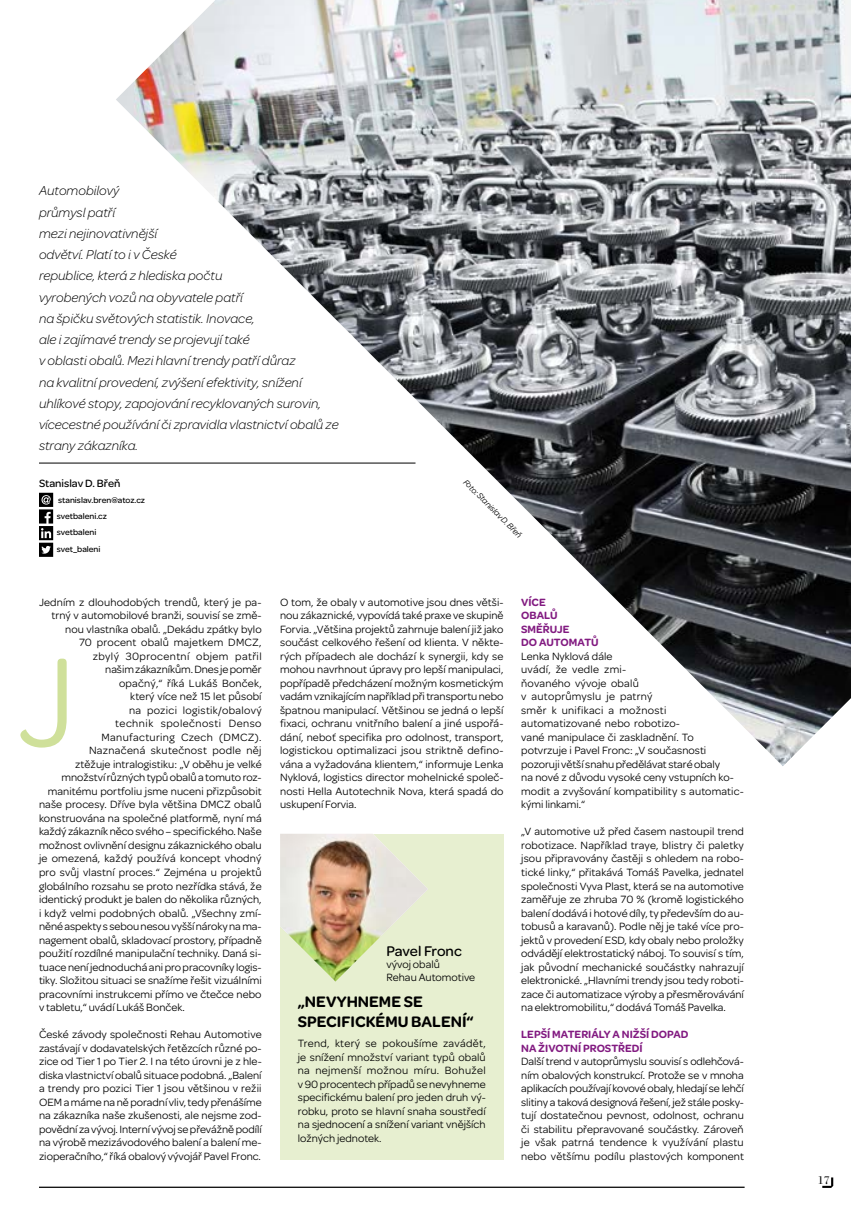
<style>
.page{position:relative;width:851px;height:1205px;background:#fff}
.page>*{position:absolute;margin:0;border:0;box-sizing:border-box;transform-origin:0 0}
.t1{font:134.12px "Omnes";color:#cfe09a}
.t2{font:600 16.25px/19.5px "Omnes";color:#000}
.t3{font:500 15px "Omnes";letter-spacing:-.005em;color:#000}
.t4{font:italic 300 13.75px/21.2px "Omnes";color:#000}
.t5{font:11.75px "Bodoni CE";color:#000}
.t6{font:11.25px/13.5px "Omnes";letter-spacing:.005em;color:#000;text-align:justify}
.t7{font:600 11.25px/13.5px "Omnes";color:#821b81}
.t8{font:11.25px "Omnes";letter-spacing:.03em;color:#000}
.t9{font:11.25px "Omnes";letter-spacing:.035em;color:#000}
.t10{font:11.25px "Omnes";letter-spacing:.025em;color:#000}
.t11{font:11.25px "Omnes";letter-spacing:.04em;color:#000}
.t12{font:500 11.25px "Omnes";color:#000}
.t13{font:500 8.75px/16.2px "Omnes";color:#000}
.t14{font:italic 8.75px "Omnes";color:#000}
</style>
<div class="page">
<hr style="left:39px;top:1186px;width:705px;height:2px;background:#000">
<svg style="left:822px;top:1177px;width:11px;height:11px"></svg>
<hr style="left:39px;top:463px;width:376px;height:1px;background:#000">
<svg style="left:39px;top:493px;width:14px;height:64px"></svg>
<div style="left:280px;top:834px;width:223px;height:325px;background:#e7efd0"></div>
<img style="left:280px;top:834px;width:148px;height:147px">
<img style="left:116px;top:0;width:734px;height:766px">
<p class="t4" style="left:39px;top:180px;width:301px">Automobilový<br>průmysl patří<br>mezi nejinovativnější<br>odvětví. Platí to i v České<br>republice, která z hlediska počtu<br>vyrobených vozů na obyvatele patří<br>na špičku světových statistik. Inovace,<br>ale i zajímavé trendy se projevují také<br>v oblasti obalů. Mezi hlavní trendy patří důraz<br>na kvalitní provedení, zvýšení efektivity, snížení uhlíkové stopy, zapojování recyklovaných surovin, vícecestné používání či zpravidla vlastnictví obalů ze strany zákazníka.</p>
<p class="t12" style="left:39px;top:475px;width:83px">Stanislav D. Břeň</p>
<p class="t13" style="left:57px;top:491px;width:90px">stanislav.bren@atoz.cz svetbaleni.cz svetbaleni<br>svet_baleni</p>
<p class="t14" style="left:469px;top:476px;width:80px;rotate:45deg">Foto: Stanislav D. Břeň</p>
<p class="t6" style="left:39px;top:595px;width:224px">Jedním z dlouhodobých trendů, který je pa-</p>
<p class="t6" style="left:51px;top:608px;width:212px">trný v automobilové branži, souvisí se změ-</p>
<p class="t6" style="left:65px;top:622px;width:198px">nou vlastníka obalů. „Dekádu zpátky bylo</p>
<p class="t6" style="left:79px;top:635px;width:184px">70 procent obalů majetkem DMCZ,</p>
<p class="t9" style="left:93px;top:648px;width:170px">zbylý 30procentní objem patřil</p>
<p class="t6" style="left:105px;top:662px;width:158px">našim zákazníkům. Dnes je poměr</p>
<p class="t6" style="left:119px;top:676px;width:144px">opačný,“ říká Lukáš Bonček,</p>
<p class="t6" style="left:130px;top:689px;width:133px">který více než 15 let působí</p>
<p class="t8" style="left:129px;top:702px;width:134px">na pozici logistik/obalový</p>
<p class="t11" style="left:115px;top:716px;width:148px">technik společnosti Denso</p>
<p class="t8" style="left:101px;top:729px;width:161px">Manufacturing Czech (DMCZ).</p>
<p class="t10" style="left:89px;top:743px;width:174px">Naznačená skutečnost podle něj</p>
<p class="t6" style="left:75px;top:757px;width:188px">ztěžuje intralogistiku: „V oběhu je velké</p>
<p class="t6" style="left:61px;top:770px;width:201px">množství různých typů obalů a tomuto roz-</p>
<p class="t6" style="left:48px;top:784px;width:215px">manitému portfoliu jsme nuceni přizpůsobit</p>
<p class="t6" style="left:39px;top:797px;width:224px">naše procesy. Dříve byla většina DMCZ obalů</p>
<p class="t6" style="left:39px;top:811px;width:224px">konstruována na společné platformě, nyní má</p>
<p class="t6" style="left:39px;top:824px;width:224px">každý zákazník něco svého – specifického. Naše</p>
<p class="t6" style="left:39px;top:838px;width:224px">možnost ovlivnění designu zákaznického obalu</p>
<p class="t6" style="left:39px;top:851px;width:224px">je omezená, každý používá koncept vhodný</p>
<p class="t6" style="left:39px;top:865px;width:224px">pro svůj vlastní proces.“ Zejména u projektů</p>
<p class="t6" style="left:39px;top:878px;width:224px">globálního rozsahu se proto nezřídka stává, že</p>
<p class="t6" style="left:39px;top:892px;width:224px">identický produkt je balen do několika různých,</p>
<p class="t6" style="left:39px;top:905px;width:224px">i když velmi podobných obalů. „Všechny zmí-</p>
<p class="t6" style="left:39px;top:919px;width:224px">něné aspekty s sebou nesou vyšší nároky na ma-</p>
<p class="t6" style="left:39px;top:932px;width:224px">nagement obalů, skladovací prostory, případně</p>
<p class="t6" style="left:39px;top:946px;width:224px">použití rozdílné manipulační techniky. Daná si-</p>
<p class="t6" style="left:39px;top:959px;width:224px">tuace není jednoduchá ani pro pracovníky logis-</p>
<p class="t6" style="left:39px;top:973px;width:224px">tiky. Složitou situaci se snažíme řešit vizuálními</p>
<p class="t6" style="left:39px;top:986px;width:224px">pracovními instrukcemi přímo ve čtečce nebo</p>
<p class="t6" style="left:39px;top:1000px;width:147px">v tabletu,“ uvádí Lukáš Bonček.</p>
<p class="t6" style="left:39px;top:1027px;width:224px">České závody společnosti Rehau Automotive zastávají v dodavatelských řetězcích různé po&shy;zice od Tier 1 po Tier 2. I na této úrovni je z hle&shy;diska vlastnictví obalů situace podobná. „Balení a trendy pro pozici Tier 1 jsou většinou v režii OEM a máme na ně poradní vliv, tedy přenášíme na zákazníka naše zkušenosti, ale nejsme zod&shy;povědní za vývoj. Interní vývoj se převážně podílí na výrobě mezizávodového balení a balení me&shy;zioperačního,“ říká obalový vývojář Pavel Fronc.</p>
<h1 class="t1" style="left:17px;top:611px;width:60px">J</h1>
<p class="t6" style="left:280px;top:595px;width:225px">O tom, že obaly v automotive jsou dnes větši&shy;nou zákaznické, vypovídá také praxe ve skupině Forvia. „Většina projektů zahrnuje balení již jako součást celkového řešení od klienta. V někte&shy;rých případech ale dochází k synergii, kdy se mohou navrhnout úpravy pro lepší manipulaci, popřípadě předcházení možným kosmetickým vadám vznikajícím například při transportu nebo špatnou manipulací. Většinou se jedná o lepší fixaci, ochranu vnitřního balení a jiné uspořá&shy;dání, neboť specifika pro odolnost, transport, logistickou optimalizaci jsou striktně defino&shy;vána a vyžadována klientem,“ informuje Lenka Nyklová, logistics director mohelnické společ&shy;nosti Hella Autotechnik Nova, která spadá do uskupení Forvia.</p>
<p class="t7" style="left:521px;top:595px;width:79px">VÍCE<br>OBALŮ<br>SMĚŘUJE<br>DO AUTOMATŮ</p>
<p class="t6" style="left:521px;top:649px;width:224px;text-align:left">Lenka Nyklová dále<br>uvádí, že vedle zmi-<br>ňovaného vývoje obalů<br>v autoprůmyslu je patrný<br>směr k unifikaci a možnosti automatizované nebo robotizo-<br>vané manipulace či zaskladnění. To<br>potvrzuje i Pavel Fronc: „V současnosti pozoruji větší snahu předělávat staré obaly<br>na nové z důvodu vysoké ceny vstupních ko&shy;modit a zvyšování kompatibility s automatic&shy;kými linkami.“</p>
<p class="t6" style="left:521px;top:824px;width:224px">„V automotive už před časem nastoupil trend robotizace. Například traye, blistry či paletky jsou připravovány častěji s ohledem na robo&shy;tické linky,“ přitakává Tomáš Pavelka, jednatel společnosti Vyva Plast, která se na automotive zaměřuje ze zhruba 70 % (kromě logistického balení dodává i hotové díly, ty především do au&shy;tobusů a karavanů). Podle něj je také více pro&shy;jektů v provedení ESD, kdy obaly nebo proložky odvádějí elektrostatický náboj. To souvisí s tím, jak původní mechanické součástky nahrazují elektronické. „Hlavními trendy jsou tedy roboti&shy;zace či automatizace výroby a přesměrovávání na elektromobilitu,“ dodává Tomáš Pavelka.</p>
<p class="t7" style="left:521px;top:1027px;width:169px">LEPŠÍ MATERIÁLY A NIŽŠÍ DOPAD<br>NA ŽIVOTNÍ PROSTŘEDÍ</p>
<p class="t6" style="left:521px;top:1054px;width:224px">Další trend v autoprůmyslu souvisí s odlehčová&shy;ním obalových konstrukcí. Protože se v mnoha aplikacích používají kovové obaly, hledají se lehčí slitiny a taková designová řešení, jež stále posky&shy;tují dostatečnou pevnost, odolnost, ochranu či stabilitu přepravované součástky. Zároveň je však patrná tendence k využívání plastu nebo většímu podílu plastových komponent</p>
<h3 class="t3" style="left:386px;top:940px;width:77px">Pavel Fronc</h3>
<p class="t6" style="left:386px;top:957px;width:90px;line-height:12.5px">vývoj obalů<br>Rehau Automotive</p>
<h2 class="t2" style="left:298px;top:991px;width:177px">„NEVYHNEME SE<br>SPECIFICKÉMU BALENÍ“</h2>
<p class="t6" style="left:298px;top:1036px;width:189px">Trend, který se pokoušíme zavádět, je snížení množství variant typů obalů na nejmenší možnou míru. Bohužel v 90 procentech případů se nevyhneme specifickému balení pro jeden druh vý&shy;robku, proto se hlavní snaha soustředí na sjednocení a snížení variant vnějších ložných jednotek.</p>
<p class="t5" style="left:817px;top:1174px;width:13px">17</p>
</div>
